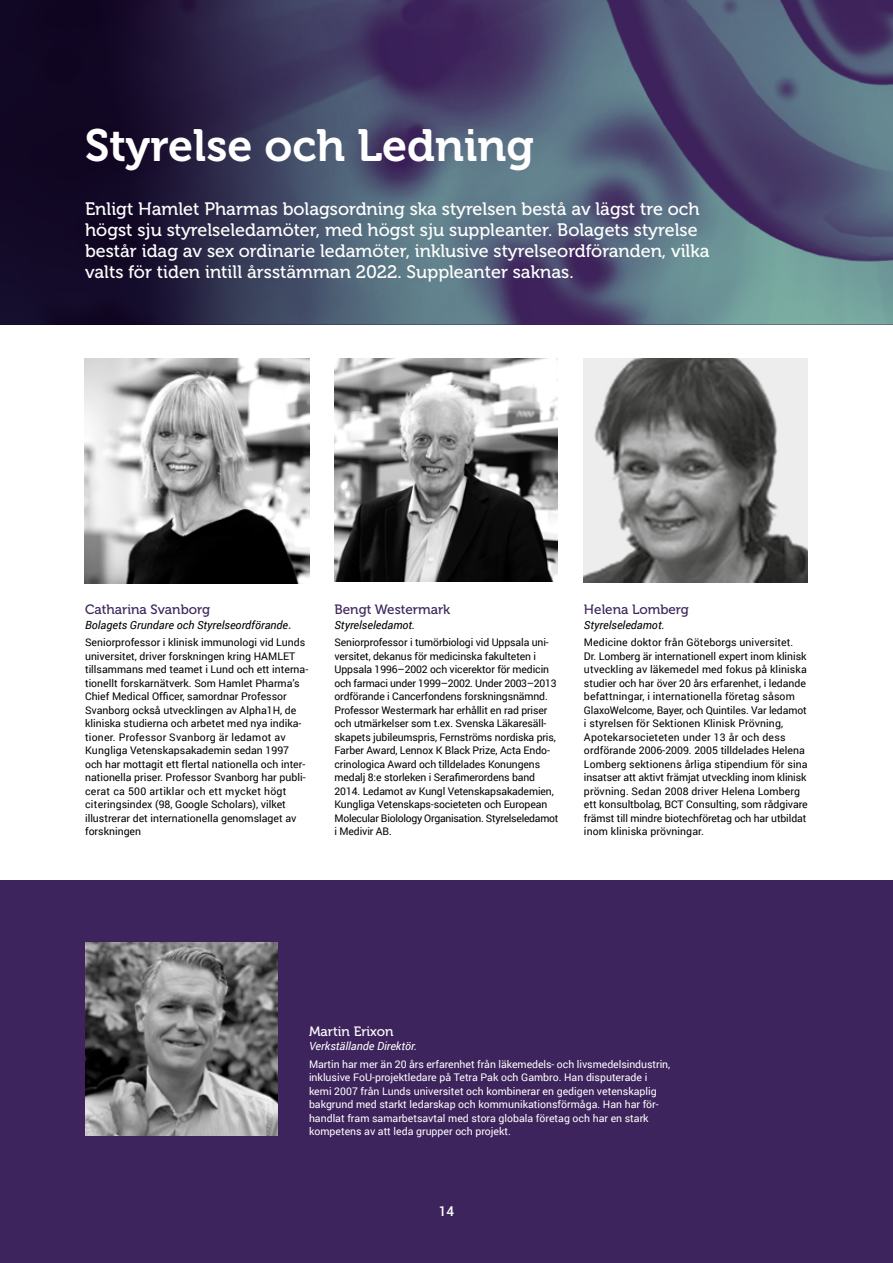
<style>
.page{position:relative;width:893px;height:1263px;background:#fff}
.page>*{position:absolute;margin:0;border:0;box-sizing:border-box;transform-origin:0 0}
.t1{font:45px "Museo 700";color:#fff}
.t2{font:18px/21px "Museo 500";color:#fff}
.t3{font:13.5px "Museo 500";color:#3e245c}
.t4{font:13.5px "Museo 500";color:#fff}
.t5{font:500 13.5px "Roboto";color:#fff}
.t6{font:italic 11.25px "Roboto";color:#000}
.t7{font:italic 11.25px "Roboto";color:#fff}
.t8{font:10.5px/13.5px "Roboto";color:#000}
.t9{font:10.5px/13.5px "Roboto";color:#fff}
.s1{font-family:"Museo 500";font-style:normal;font-size:13.5px;color:#3e245c}
</style>
<div class="page">
<img style="left:822px;top:0;width:71px;height:325px">
<div style="left:0;top:880px;width:893px;height:383px;background:#3e245c"></div>
<svg style="left:0;top:0;width:822px;height:325px;background:#3f4360"></svg>
<img style="left:334px;top:358px;width:224px;height:224px">
<img style="left:85px;top:358px;width:224px;height:225px">
<img style="left:584px;top:358px;width:224px;height:225px">
<img style="left:85px;top:943px;width:193px;height:192px">
<h1 class="t1" style="left:85px;top:121px;width:451px">Styrelse och Ledning</h1>
<p class="t2" style="left:85px;top:198px;width:626px">Enligt Hamlet Pharmas bolagsordning ska styrelsen bestå av lägst tre och högst sju styrelseledamöter, med högst sju suppleanter. Bolagets styrelse består idag av sex ordinarie ledamöter, inklusive styrelseordföranden, vilka valts för tiden intill årsstämman 2022. Suppleanter saknas.</p>
<p class="t3" style="left:85px;top:602px;width:127px">Catharina Svanborg</p>
<p class="t6" style="left:85px;top:617px;width:208px">Bolagets Grundare och Styrelseordförande<span class="s1">.</span></p>
<p class="t8" style="left:85px;top:635px;width:225px">Seniorprofessor i klinisk immunologi vid Lunds universitet, driver forskningen kring HAMLET tillsammans med teamet i Lund och ett interna&shy;tionellt forskarnätverk. Som Hamlet Pharma’s Chief Medical Officer, samordnar Professor Svanborg också utvecklingen av Alpha1H, de kliniska studierna och arbetet med nya indika&shy;tioner. Professor Svanborg är ledamot av Kungliga Vetenskapsakademin sedan 1997 och har mottagit ett flertal nationella och inter&shy;nationella priser. Professor Svanborg har publi&shy;cerat ca 500 artiklar och ett mycket högt citeringsindex (98, Google Scholars), vilket illustrerar det internationella genomslaget av forskningen</p>
<p class="t3" style="left:334px;top:602px;width:117px">Bengt Westermark</p>
<p class="t6" style="left:334px;top:617px;width:82px">Styrelseledamot.</p>
<p class="t8" style="left:334px;top:635px;width:225px">Seniorprofessor i tumörbiologi vid Uppsala uni&shy;versitet, dekanus för medicinska fakulteten i Uppsala 1996–2002 och vicerektor för medicin och farmaci under 1999–2002. Under 2003–2013 ordförande i Cancerfondens forskningsnämnd.<br>Professor Westermark har erhållit en rad priser och utmärkelser som t.ex. Svenska Läkaresäll&shy;skapets jubileumspris, Fernströms nordiska pris, Farber Award, Lennox K Black Prize, Acta Endo&shy;crinologica Award och tilldelades Konungens medalj 8:e storleken i Serafimerordens band 2014. Ledamot av Kungl Vetenskapsakademien, Kungliga Vetenskaps-societeten och European Molecular Biolology Organisation. Styrelseledamot i Medivir AB.</p>
<p class="t3" style="left:584px;top:602px;width:106px">Helena Lomberg</p>
<p class="t6" style="left:584px;top:617px;width:82px">Styrelseledamot.</p>
<p class="t8" style="left:584px;top:635px;width:225px">Medicine doktor från Göteborgs universitet.<br>Dr. Lomberg är internationell expert inom klinisk utveckling av läkemedel med fokus på kliniska studier och har över 20 års erfarenhet, i ledande befattningar, i internationella företag såsom GlaxoWelcome, Bayer, och Quintiles. Var ledamot i styrelsen för Sektionen Klinisk Prövning, Apotekarsocieteten under 13 år och dess ordförande 2006-2009. 2005 tilldelades Helena Lomberg sektionens årliga stipendium för sina insatser att aktivt främjat utveckling inom klinisk prövning. Sedan 2008 driver Helena Lomberg ett konsultbolag, BCT Consulting, som rådgivare främst till mindre biotechföretag och har utbildat inom kliniska prövningar.</p>
<p class="t4" style="left:309px;top:1024px;width:86px">Martin Erixon</p>
<p class="t7" style="left:309px;top:1038px;width:110px">Verkställande Direktör.</p>
<p class="t9" style="left:309px;top:1057px;width:363px">Martin har mer än 20 års erfarenhet från läkemedels- och livsmedelsindustrin, inklusive FoU-projektledare på Tetra Pak och Gambro. Han disputerade i kemi 2007 från Lunds universitet och kombinerar en gedigen vetenskaplig bakgrund med starkt ledarskap och kommunikationsförmåga. Han har för&shy;handlat fram samarbetsavtal med stora globala företag och har en stark kompetens av att leda grupper och projekt.</p>
<p class="t5" style="left:439px;top:1202px;width:17px">14</p>
</div>
